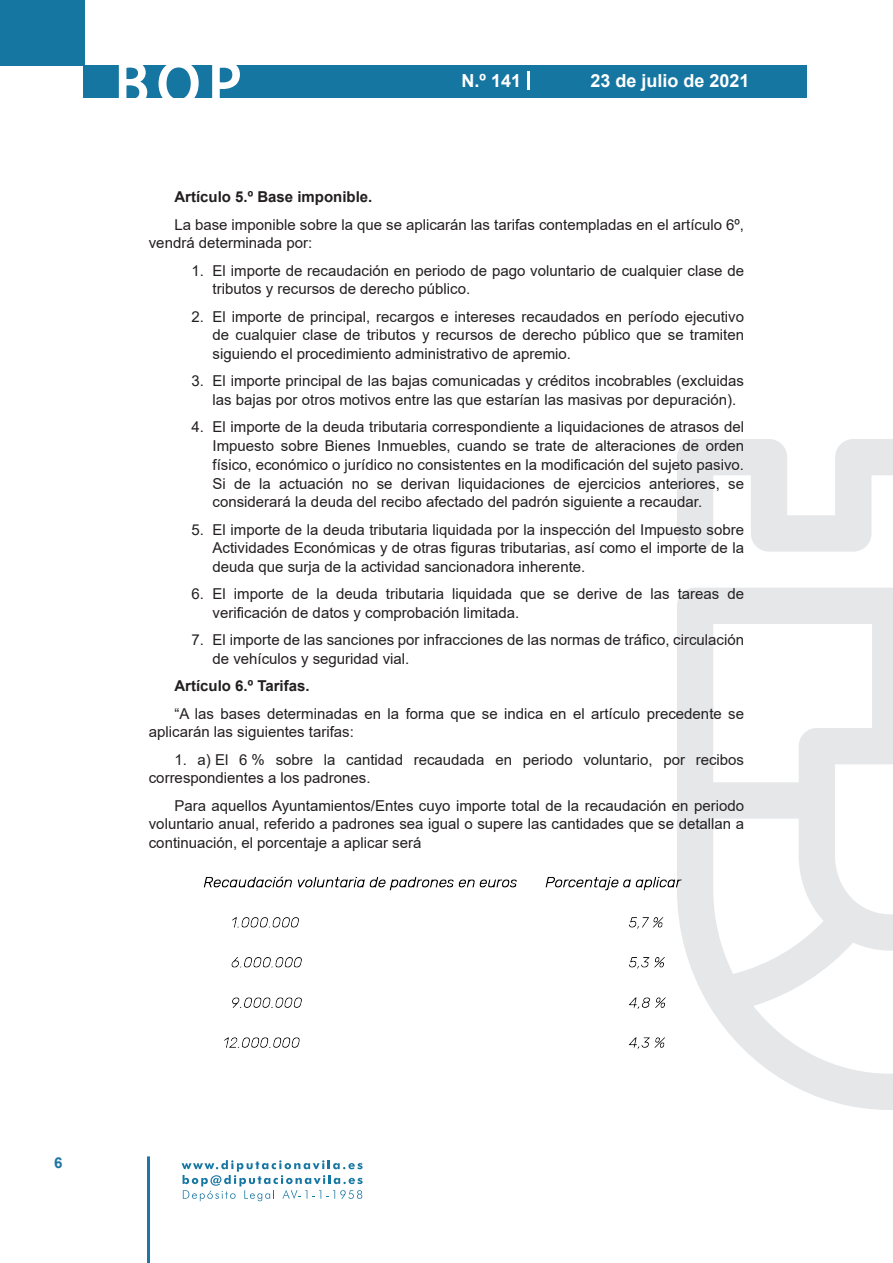
<style>
.page{position:relative;width:893px;height:1263px;background:#fff}
.page>*{position:absolute;margin:0;border:0;box-sizing:border-box;transform-origin:0 0}
.t1{font:500 61.5px "Avant Garde";color:#fff}
.t2{font:700 18px "Arial";color:#fff}
.t3{font:15px/18.8px "Arial";color:#231f20}
.t4{font:700 15px "Arial";color:#231f20}
.t5{font:700 15px "Arial";color:#1d76a4}
</style>
<div class="page">
<div style="left:0;top:0;width:85px;height:65px;background:#1676a2"></div>
<div style="left:84px;top:65px;width:723px;height:33px;background:#1676a2"></div>
<svg style="left:118px;top:65px;width:30px;height:33px"></svg>
<svg style="left:158px;top:65px;width:41px;height:33px"></svg>
<svg style="left:212px;top:65px;width:28px;height:33px"></svg>
<svg style="left:182px;top:1160px;width:181px;height:41px"></svg>
<hr style="left:147px;top:1156px;width:3px;height:107px;background:#1d76a4">
<svg style="left:528px;top:71px;width:2px;height:19px"></svg>
<svg style="left:677px;top:439px;width:216px;height:671px"></svg>
<img style="left:203px;top:872px;width:492px;height:181px">
<h1 class="t1" style="left:115px;top:46px;width:128px">BOP</h1>
<p class="t2" style="left:462px;top:68px;width:61px">N.º 141</p>
<p class="t2" style="left:590px;top:68px;width:161px">23 de julio de 2021</p>
<p class="t4" style="left:174px;top:186px;width:200px">Artículo 5.º Base imponible.</p>
<p class="t3" style="left:149px;top:215px;width:597px;text-indent:26px">La base imponible sobre la que se aplicarán las tarifas contempladas en el artículo 6º, vendrá determinada por:</p>
<p class="t3" style="left:213px;top:261px;width:533px;text-indent:-21px">1. El importe de recaudación en periodo de pago voluntario de cualquier clase de tributos y recursos de derecho público.</p>
<p class="t3" style="left:213px;top:307px;width:533px;text-align:justify;text-indent:-21px">2. El importe de principal, recargos e intereses recaudados en período ejecutivo de cualquier clase de tributos y recursos de derecho público que se tramiten siguiendo el procedimiento administrativo de apremio.</p>
<p class="t3" style="left:213px;top:372px;width:533px;text-indent:-21px">3. El importe principal de las bajas comunicadas y créditos incobrables (excluidas las bajas por otros motivos entre las que estarían las masivas por depuración).</p>
<p class="t3" style="left:213px;top:418px;width:533px;text-align:justify;text-indent:-21px">4. El importe de la deuda tributaria correspondiente a liquidaciones de atrasos del Impuesto sobre Bienes Inmuebles, cuando se trate de alteraciones de orden físico, económico o jurídico no consistentes en la modificación del sujeto pasivo.<br>Si de la actuación no se derivan liquidaciones de ejercicios anteriores, se considerará la deuda del recibo afectado del padrón siguiente a recaudar.</p>
<p class="t3" style="left:213px;top:520px;width:533px;text-align:justify;text-indent:-21px">5. El importe de la deuda tributaria liquidada por la inspección del Impuesto sobre Actividades Económicas y de otras figuras tributarias, así como el importe de la deuda que surja de la actividad sancionadora inherente.</p>
<p class="t3" style="left:213px;top:585px;width:533px;text-indent:-21px">6. El importe de la deuda tributaria liquidada que se derive de las tareas de verificación de datos y comprobación limitada.</p>
<p class="t3" style="left:213px;top:631px;width:533px;text-indent:-21px">7. El importe de las sanciones por infracciones de las normas de tráfico, circulación de vehículos y seguridad vial.</p>
<p class="t4" style="left:174px;top:675px;width:137px">Artículo 6.º Tarifas.</p>
<p class="t3" style="left:149px;top:704px;width:597px;text-indent:26px">“A las bases determinadas en la forma que se indica en el artículo precedente se aplicarán las siguientes tarifas:</p>
<p class="t3" style="left:149px;top:750px;width:597px;text-indent:26px">1. a) El 6 % sobre la cantidad recaudada en periodo voluntario, por recibos correspondientes a los padrones.</p>
<p class="t3" style="left:149px;top:796px;width:597px;text-align:justify;text-indent:26px">Para aquellos Ayuntamientos/Entes cuyo importe total de la recaudación en periodo voluntario anual, referido a padrones sea igual o supere las cantidades que se detallan a continuación, el porcentaje a aplicar será</p>
<p class="t5" style="left:54px;top:1152px;width:10px">6</p>
</div>
